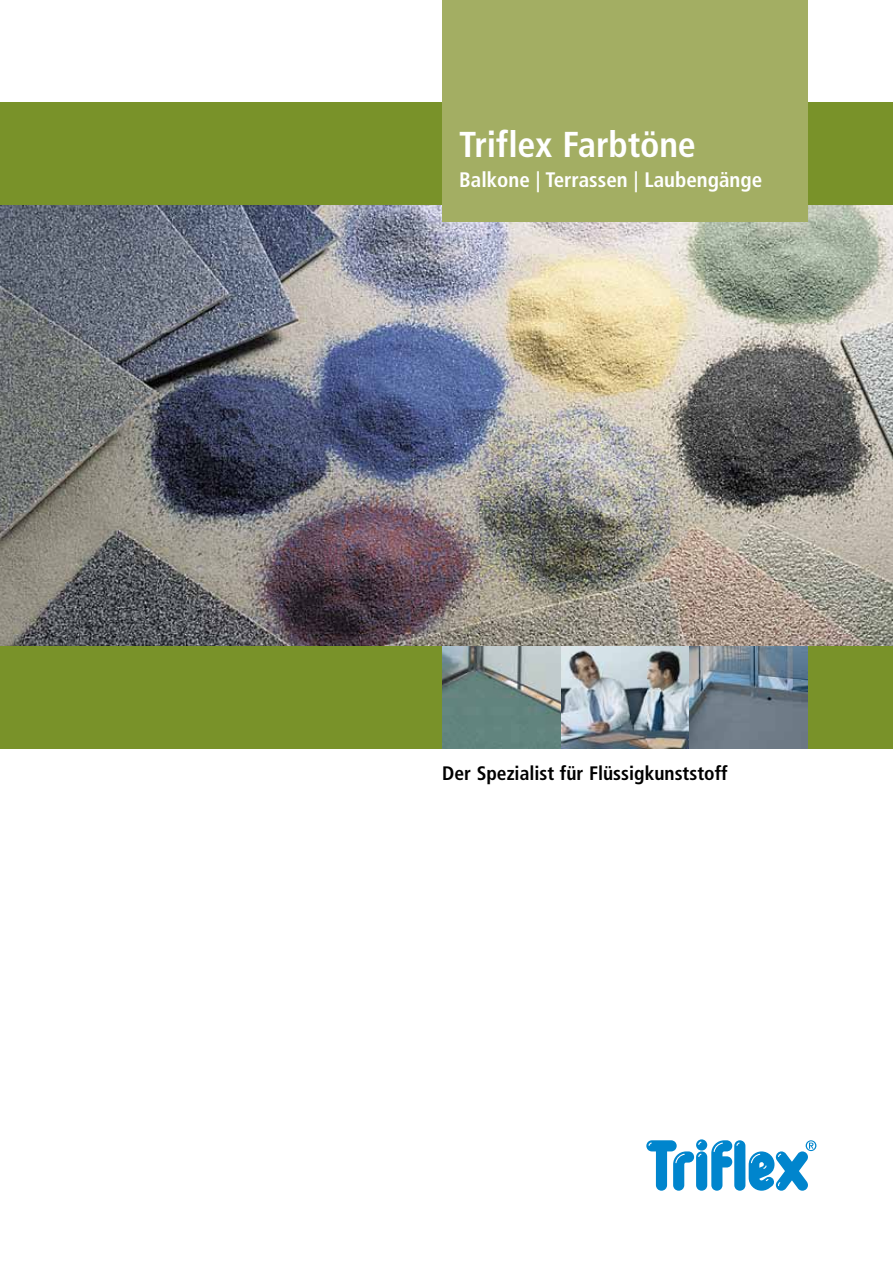
<style>
.page{position:relative;width:893px;height:1263px;background:#fff}
.page>*{position:absolute;margin:0;border:0;box-sizing:border-box;transform-origin:0 0}
.t1{font:700 condensed 36px "Frutiger LT";letter-spacing:-.005em;color:#fff}
.t2{font:700 condensed 21px "Frutiger LT";color:#fff}
.t3{font:700 condensed 19.5px "Frutiger LT";color:#000}
</style>
<div class="page">
<img style="left:0;top:204px;width:893px;height:442px">
<div style="left:0;top:102px;width:893px;height:102px;background:#799229"></div>
<div style="left:442px;top:0;width:366px;height:221px;background:#a3ae63"></div>
<div style="left:696px;top:1151px;width:11px;height:40px;background:#0085cd;border-radius:6px"></div>
<div style="left:696px;top:1139px;width:11px;height:11px;background:#0085cd;border-radius:50%"></div>
<div style="left:734px;top:1140px;width:11px;height:51px;background:#0085cd;border-radius:6px"></div>
<svg style="left:646px;top:1140px;width:55px;height:51px"></svg>
<svg style="left:711px;top:1140px;width:29px;height:51px"></svg>
<svg style="left:749px;top:1140px;width:67px;height:51px"></svg>
<div style="left:0;top:646px;width:893px;height:102px;background:#799229"></div>
<img style="left:442px;top:646px;width:366px;height:102px">
<h1 class="t1" style="left:459px;top:123px;width:238px">Triflex Farbtöne</h1>
<p class="t2" style="left:459px;top:167px;width:305px">Balkone | Terrassen | Laubengänge</p>
<p class="t3" style="left:442px;top:762px;width:287px">Der Spezialist für Flüssigkunststoff</p>
</div>
